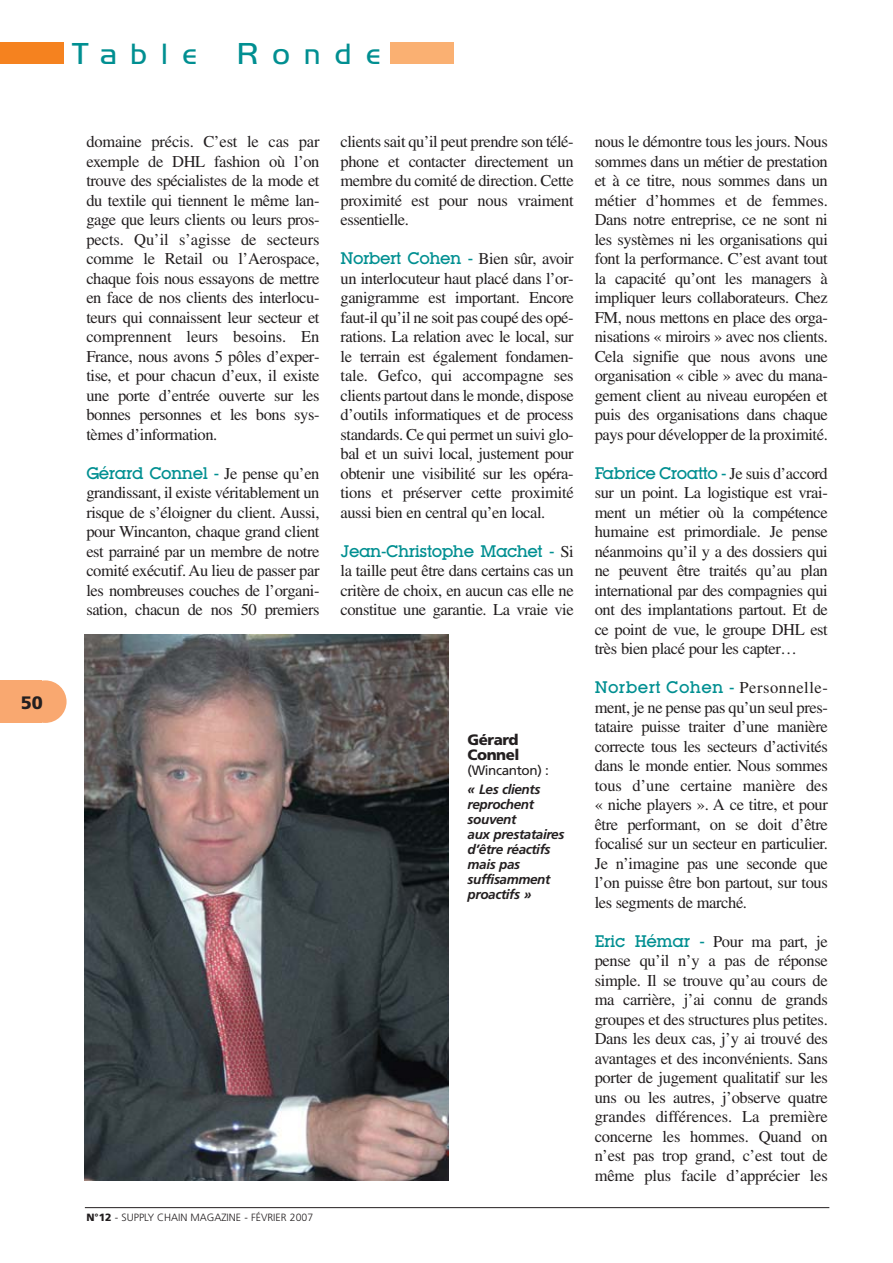
<style>
.page{position:relative;width:893px;height:1263px;background:#fff}
.page>*{position:absolute;margin:0;border:0;box-sizing:border-box;transform-origin:0 0}
.t1{font:27px "Hancock Park Light Laser";letter-spacing:.57em;color:#008f91}
.t2{font:900 18px "Frutiger";color:#231f20}
.t3{font:16.5px/19.5px "Times";letter-spacing:-.025em;color:#231f20;text-align:justify}
.t4{font:500 16.5px "Lubalin Graph IT Cby BT";letter-spacing:-.03em;color:#008f91}
.t5{font:500 16.5px "Lubalin Graph IT Cby BT";letter-spacing:.025em;color:#008f91}
.t6{font:900 15px/15px "Frutiger";letter-spacing:-.03em;color:#231f20}
.t7{font:italic 700 13.5px/15px "Frutiger";letter-spacing:-.03em;color:#231f20}
.t8{font:13.5px "Frutiger";letter-spacing:-.03em;color:#231f20}
.t9{font:300 10.5px "Frutiger";color:#231f20}
.s1{font-family:"Times";font-weight:400;color:#231f20}
.s2{font-weight:900}
.s3{font-family:"Lubalin Graph IT Cby BT";font-weight:500;color:#008f91}
</style>
<div class="page">
<div style="left:24px;top:680px;width:43px;height:43px;background:#f9a870;border-radius:50%"></div>
<div style="left:0;top:680px;width:42px;height:43px;background:#f9a870"></div>
<hr style="left:85px;top:1207px;width:744px;height:1px;background:#231f20">
<div style="left:390px;top:43px;width:63px;height:21px;background:#fab072"></div>
<div style="left:0;top:43px;width:64px;height:21px;background:#f5821f"></div>
<img style="left:85px;top:635px;width:363px;height:546px">
<p class="t2" style="left:21px;top:695px;width:24px">50</p>
<h1 class="t1" style="left:72px;top:44px;width:126px">Table</h1>
<h1 class="t1" style="left:239px;top:44px;width:143px">Ronde</h1>
<p class="t3" style="left:86px;top:133px;width:235px">domaine précis. C’est le cas par exemple de DHL fashion où l’on trouve des spécialistes de la mode et du textile qui tiennent le même lan&shy;gage que leurs clients ou leurs pros&shy;pects. Qu’il s’agisse de secteurs comme le Retail ou l’Aerospace, chaque fois nous essayons de mettre en face de nos clients des interlocu&shy;teurs qui connaissent leur secteur et comprennent leurs besoins. En France, nous avons 5 pôles d’exper&shy;tise, et pour chacun d’eux, il existe une porte d’entrée ouverte sur les bonnes personnes et les bons sys&shy;tèmes d’information.</p>
<p class="t4" style="left:86px;top:467px;width:235px">Gérard Connel - <span class="s1">Je pense qu’en</span></p>
<p class="t3" style="left:86px;top:484px;width:235px">grandissant, il existe véritablement un risque de s’éloigner du client. Aussi, pour Wincanton, chaque grand client est parrainé par un membre de notre comité exécutif. Au lieu de passer par les nombreuses couches de l’organi&shy;sation, chacun de nos 50 premiers</p>
<p class="t3" style="left:340px;top:133px;width:235px">clients sait qu’il peut prendre son télé&shy;phone et contacter directement un membre du comité de direction. Cette proximité est pour nous vraiment essentielle.</p>
<p class="t4" style="left:340px;top:252px;width:235px">Norbert Cohen - <span class="s1">Bien sûr, avoir</span></p>
<p class="t3" style="left:340px;top:270px;width:235px">un interlocuteur haut placé dans l’or&shy;ganigramme est important. Encore faut-il qu’il ne soit pas coupé des opé&shy;rations. La relation avec le local, sur le terrain est également fondamen&shy;tale. Gefco, qui accompagne ses clients partout dans le monde, dispose d’outils informatiques et de process standards. Ce qui permet un suivi glo&shy;bal et un suivi local, justement pour obtenir une visibilité sur les opéra&shy;tions et préserver cette proximité aussi bien en central qu’en local.</p>
<p class="t4" style="left:340px;top:545px;width:235px">Jean-Christophe Machet - <span class="s1">Si</span></p>
<p class="t3" style="left:340px;top:562px;width:235px">la taille peut être dans certains cas un critère de choix, en aucun cas elle ne constitue une garantie. La vraie vie</p>
<p class="t6" style="left:467px;top:733px;width:53px">Gérard<br>Connel</p>
<p class="t8" style="left:467px;top:765px;width:83px">(Wincanton) :</p>
<p class="t7" style="left:467px;top:783px;width:98px">« Les clients reprochent souvent<br>aux prestataires d’être réactifs mais pas suffisamment proactifs »</p>
<p class="t9" style="left:86px;top:1213px;width:228px"><span class="s2">N°12</span> - SUPPLY CHAIN MAGAZINE - FÉVRIER 2007</p>
<p class="t3" style="left:594px;top:133px;width:235px">nous le démontre tous les jours. Nous sommes dans un métier de prestation et à ce titre, nous sommes dans un métier d’hommes et de femmes.<br>Dans notre entreprise, ce ne sont ni les systèmes ni les organisations qui font la performance. C’est avant tout la capacité qu’ont les managers à impliquer leurs collaborateurs. Chez FM, nous mettons en place des orga&shy;nisations « miroirs » avec nos clients.<br>Cela signifie que nous avons une organisation « cible » avec du mana&shy;gement client au niveau européen et puis des organisations dans chaque pays pour développer de la proximité.</p>
<p class="t4" style="left:594px;top:467px;width:235px">Fabrice Croatto - <span class="s1">Je suis d’accord</span></p>
<p class="t3" style="left:594px;top:484px;width:235px">sur un point. La logistique est vrai&shy;ment un métier où la compétence humaine est primordiale. Je pense néanmoins qu’il y a des dossiers qui ne peuvent être traités qu’au plan international par des compagnies qui ont des implantations partout. Et de ce point de vue, le groupe DHL est très bien placé pour les capter…</p>
<p class="t5" style="left:594px;top:681px;width:235px">Norbert Cohen - <span class="s1">Personnelle-</span></p>
<p class="t3" style="left:594px;top:699px;width:235px">ment, je ne pense pas qu’un seul pres&shy;tataire puisse traiter d’une manière correcte tous les secteurs d’activités dans le monde entier. Nous sommes tous d’une certaine manière des « niche players ». A ce titre, et pour être performant, on se doit d’être focalisé sur un secteur en particulier.<br>Je n’imagine pas une seconde que l’on puisse être bon partout, sur tous les segments de marché.</p>
<p class="t3" style="left:594px;top:933px;width:235px"><span class="s3">Eric Hémar -</span> Pour ma part, je pense qu’il n’y a pas de réponse simple. Il se trouve qu’au cours de ma carrière, j’ai connu de grands groupes et des structures plus petites.<br>Dans les deux cas, j’y ai trouvé des avantages et des inconvénients. Sans porter de jugement qualitatif sur les uns ou les autres, j’observe quatre grandes différences. La première concerne les hommes. Quand on n’est pas trop grand, c’est tout de même plus facile d’apprécier les</p>
</div>
